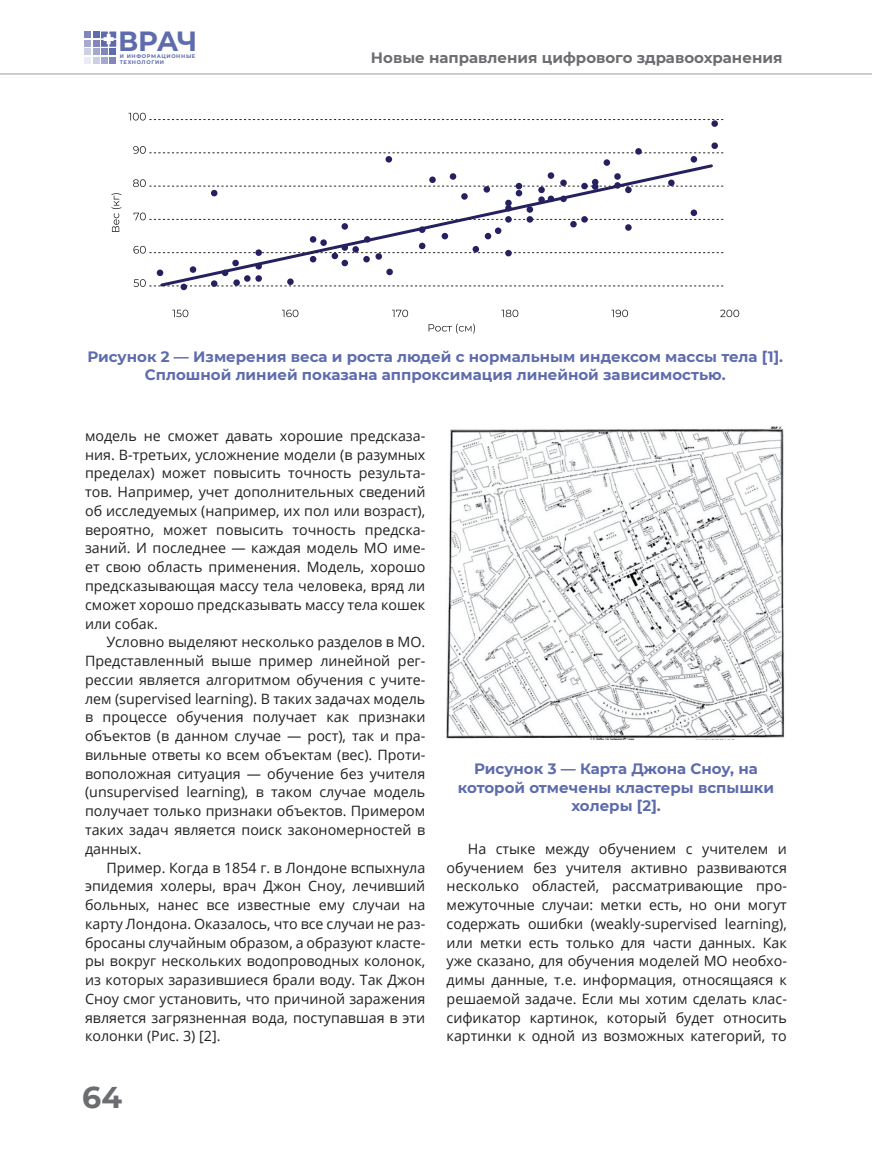
<style>
.page{position:relative;width:872px;height:1149px;background:#fff}
.page>*{position:absolute;margin:0;border:0;box-sizing:border-box;transform-origin:0 0}
.t1{font:700 30px "Montserrat";color:#6c6d70}
.t2{font:700 27.75px "Montserrat";color:#5e6cad}
.Ris_name_1{font:700 15px/18.5px "Montserrat";color:#5e6cad;text-align:center}
.t3{font:700 15px "Montserrat";color:#6c6d70}
.Tekst_1{font:14.25px/18.8px "Open Sans";color:#231f20;text-align:justify}
.t4{font:700 5.25px/5.7px "Montserrat";letter-spacing:.125em;color:#5e6cad}
</style>
<div class="page">
<div style="left:84px;top:31px;width:7px;height:7px;background:#8187bc"></div>
<div style="left:93px;top:31px;width:6px;height:7px;background:#5e6cad"></div>
<div style="left:84px;top:48px;width:7px;height:7px;background:#cdcfe5"></div>
<div style="left:101px;top:48px;width:7px;height:7px;background:#8187bc"></div>
<div style="left:93px;top:48px;width:6px;height:7px;background:#a5a8cf"></div>
<div style="left:109px;top:48px;width:7px;height:7px;background:#5e6cad"></div>
<div style="left:84px;top:40px;width:7px;height:7px;background:#a5a8cf"></div>
<div style="left:93px;top:40px;width:6px;height:7px;background:#8187bc"></div>
<svg style="left:101px;top:31px;width:15px;height:16px"></svg>
<svg style="left:0;top:57px;width:872px;height:18px"></svg>
<svg style="left:159px;top:162px;width:554px;height:126px"></svg>
<svg style="left:133px;top:279px;width:591px;height:8px"></svg>
<svg style="left:134px;top:212px;width:590px;height:8px"></svg>
<svg style="left:133px;top:146px;width:591px;height:8px"></svg>
<svg style="left:129px;top:113px;width:595px;height:7px"></svg>
<svg style="left:111px;top:193px;width:10px;height:39px"></svg>
<svg style="left:172px;top:309px;width:16px;height:8px"></svg>
<svg style="left:282px;top:309px;width:16px;height:8px"></svg>
<svg style="left:392px;top:309px;width:16px;height:8px"></svg>
<svg style="left:501px;top:309px;width:17px;height:8px"></svg>
<svg style="left:611px;top:309px;width:17px;height:8px"></svg>
<svg style="left:720px;top:309px;width:19px;height:8px"></svg>
<svg style="left:428px;top:323px;width:47px;height:10px"></svg>
<div style="left:181px;top:283px;width:6px;height:7px;background:#252161;border-radius:50%"></div>
<div style="left:157px;top:269px;width:6px;height:7px;background:#252161;border-radius:50%"></div>
<div style="left:190px;top:266px;width:6px;height:7px;background:#252161;border-radius:50%"></div>
<div style="left:211px;top:280px;width:6px;height:7px;background:#252161;border-radius:50%"></div>
<div style="left:222px;top:269px;width:6px;height:7px;background:#252161;border-radius:50%"></div>
<div style="left:232px;top:260px;width:7px;height:6px;background:#252161;border-radius:50%"></div>
<div style="left:255px;top:263px;width:7px;height:6px;background:#252161;border-radius:50%"></div>
<div style="left:255px;top:275px;width:7px;height:7px;background:#252161;border-radius:50%"></div>
<div style="left:244px;top:275px;width:7px;height:7px;background:#252161;border-radius:50%"></div>
<div style="left:233px;top:279px;width:7px;height:7px;background:#252161;border-radius:50%"></div>
<div style="left:287px;top:278px;width:7px;height:7px;background:#252161;border-radius:50%"></div>
<div style="left:341px;top:260px;width:7px;height:6px;background:#252161;border-radius:50%"></div>
<div style="left:341px;top:223px;width:7px;height:6px;background:#252161;border-radius:50%"></div>
<div style="left:386px;top:268px;width:7px;height:7px;background:#252161;border-radius:50%"></div>
<div style="left:419px;top:226px;width:6px;height:7px;background:#252161;border-radius:50%"></div>
<div style="left:385px;top:156px;width:7px;height:6px;background:#252161;border-radius:50%"></div>
<div style="left:505px;top:200px;width:7px;height:6px;background:#252161;border-radius:50%"></div>
<div style="left:505px;top:205px;width:7px;height:6px;background:#252161;border-radius:50%"></div>
<div style="left:505px;top:216px;width:7px;height:6px;background:#252161;border-radius:50%"></div>
<div style="left:526px;top:216px;width:7px;height:6px;background:#252161;border-radius:50%"></div>
<div style="left:526px;top:206px;width:7px;height:7px;background:#252161;border-radius:50%"></div>
<div style="left:538px;top:196px;width:7px;height:7px;background:#252161;border-radius:50%"></div>
<div style="left:547px;top:195px;width:7px;height:7px;background:#252161;border-radius:50%"></div>
<div style="left:547px;top:172px;width:7px;height:7px;background:#252161;border-radius:50%"></div>
<div style="left:560px;top:195px;width:7px;height:7px;background:#252161;border-radius:50%"></div>
<div style="left:570px;top:221px;width:7px;height:6px;background:#252161;border-radius:50%"></div>
<div style="left:581px;top:216px;width:7px;height:6px;background:#252161;border-radius:50%"></div>
<svg style="left:133px;top:179px;width:591px;height:17px"></svg>
<div style="left:592px;top:183px;width:6px;height:7px;background:#252161;border-radius:50%"></div>
<div style="left:603px;top:159px;width:7px;height:7px;background:#252161;border-radius:50%"></div>
<svg style="left:614px;top:173px;width:7px;height:7px"></svg>
<div style="left:614px;top:182px;width:7px;height:7px;background:#252161;border-radius:50%"></div>
<div style="left:625px;top:186px;width:6px;height:7px;background:#252161;border-radius:50%"></div>
<div style="left:635px;top:148px;width:7px;height:7px;background:#252161;border-radius:50%"></div>
<div style="left:668px;top:179px;width:6px;height:7px;background:#252161;border-radius:50%"></div>
<div style="left:690px;top:209px;width:7px;height:7px;background:#252161;border-radius:50%"></div>
<div style="left:690px;top:156px;width:7px;height:6px;background:#252161;border-radius:50%"></div>
<div style="left:711px;top:142px;width:7px;height:7px;background:#252161;border-radius:50%"></div>
<div style="left:711px;top:120px;width:7px;height:7px;background:#252161;border-radius:50%"></div>
<div style="left:625px;top:224px;width:6px;height:7px;background:#252161;border-radius:50%"></div>
<div style="left:429px;top:176px;width:7px;height:7px;background:#252161;border-radius:50%"></div>
<div style="left:461px;top:193px;width:7px;height:7px;background:#252161;border-radius:50%"></div>
<div style="left:450px;top:173px;width:6px;height:7px;background:#252161;border-radius:50%"></div>
<div style="left:483px;top:186px;width:7px;height:6px;background:#252161;border-radius:50%"></div>
<div style="left:495px;top:227px;width:6px;height:7px;background:#252161;border-radius:50%"></div>
<svg style="left:133px;top:233px;width:591px;height:29px"></svg>
<div style="left:472px;top:246px;width:7px;height:6px;background:#252161;border-radius:50%"></div>
<div style="left:505px;top:250px;width:7px;height:6px;background:#252161;border-radius:50%"></div>
<img style="left:446px;top:426px;width:339px;height:313px">
<h2 class="t2" style="left:118px;top:21px;width:81px">ВРАЧ</h2>
<p class="t4" style="left:120px;top:53px;width:77px">И ИНФОРМАЦИОННЫЕ<br>ТЕХНОЛОГИИ</p>
<p class="t3" style="left:371px;top:47px;width:413px">Новые направления цифрового здравоохранения</p>
<p class="Ris_name_1" style="left:87px;top:346px;width:697px">Рисунок 2 — Измерения веса и роста людей с нормальным индексом массы тела [1].<br>Сплошной линией показана аппроксимация линейной зависимостью.</p>
<p class="Tekst_1" style="left:85px;top:426px;width:342px">модель не сможет давать хорошие предсказа&shy;ния. В-третьих, усложнение модели (в разумных пределах) может повысить точность результа&shy;тов. Например, учет дополнительных сведений об исследуемых (например, их пол или возраст), вероятно, может повысить точность предска&shy;заний. И последнее — каждая модель МО име&shy;ет свою область применения. Модель, хорошо предсказывающая массу тела человека, вряд ли сможет хорошо предсказывать массу тела кошек или собак.</p>
<p class="Tekst_1" style="left:85px;top:632px;width:342px;text-indent:21px">Условно выделяют несколько разделов в МО.<br>Представленный выше пример линейной рег&shy;рессии является алгоритмом обучения с учите&shy;лем (supervised learning). В таких задачах модель в процессе обучения получает как признаки объектов (в данном случае — рост), так и пра&shy;вильные ответы ко всем объектам (вес). Проти&shy;воположная ситуация — обучение без учителя (unsupervised learning), в таком случае модель получает только признаки объектов. Примером таких задач является поиск закономерностей в данных.</p>
<p class="Tekst_1" style="left:85px;top:857px;width:342px;text-indent:21px">Пример. Когда в 1854 г. в Лондоне вспыхнула эпидемия холеры, врач Джон Сноу, лечивший больных, нанес все известные ему случаи на карту Лондона. Оказалось, что все случаи не раз&shy;бросаны случайным образом, а образуют класте&shy;ры вокруг нескольких водопроводных колонок, из которых заразившиеся брали воду. Так Джон Сноу смог установить, что причиной заражения является загрязненная вода, поступавшая в эти колонки (Рис. 3) [2].</p>
<h1 class="t1" style="left:82px;top:1075px;width:41px">64</h1>
<p class="Ris_name_1" style="left:458px;top:758px;width:318px">Рисунок 3 — Карта Джона Сноу, на которой отмечены кластеры вспышки холеры [2].</p>
<p class="Tekst_1" style="left:446px;top:838px;width:342px;text-indent:21px">На стыке между обучением с учителем и обучением без учителя активно развиваются несколько областей, рассматривающие про&shy;межуточные случаи: метки есть, но они могут содержать ошибки (weakly-supervised learning), или метки есть только для части данных. Как уже сказано, для обучения моделей МО необхо&shy;димы данные, т.е. информация, относящаяся к решаемой задаче. Если мы хотим сделать клас&shy;сификатор картинок, который будет относить картинки к одной из возможных категорий, то</p>
</div>
